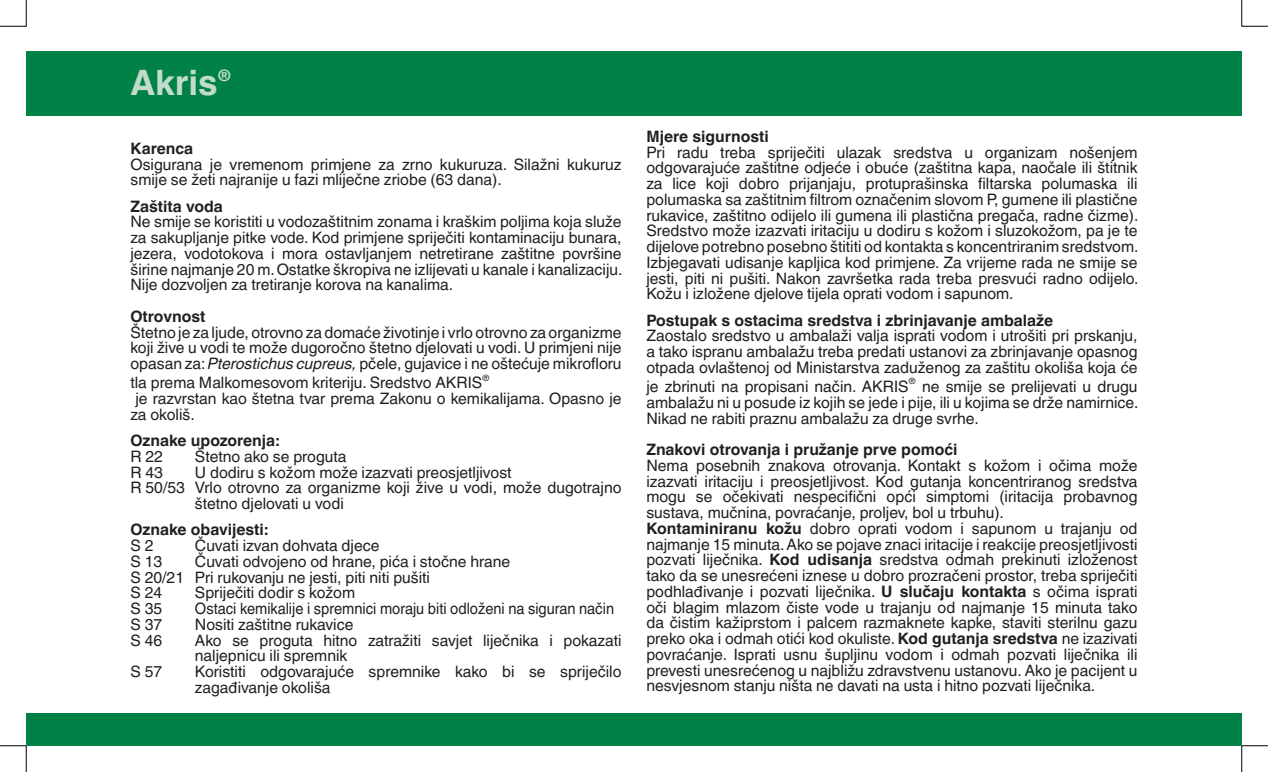
<style>
.page{position:relative;width:1268px;height:772px;background:#fff}
.page>*{position:absolute;margin:0;border:0;box-sizing:border-box;transform-origin:0 0}
.t1{font:700 35px "Helvetica Linotype";color:#c2dccc}
.t2{font:15.75px/15.8px "Helvetica Linotype";color:#231f20}
.t3{font:700 15.75px "Helvetica Linotype";color:#231f20}
.t4{font:15.75px "Helvetica Linotype";color:#231f20;scale:.93 1}
.t5{font:700 15.75px "Helvetica Linotype";color:#c2dccc}
.t6{font:8.58px "Helvetica Linotype";color:#231f20}
.s1{font-style:italic}
.s2{font-weight:700}
</style>
<div class="page">
<div style="left:26px;top:51px;width:1216px;height:65px;background:#008247"></div>
<div style="left:26px;top:713px;width:1216px;height:33px;background:#008247"></div>
<svg style="left:0;top:0;width:27px;height:27px"></svg>
<svg style="left:0;top:745px;width:27px;height:27px"></svg>
<svg style="left:1241px;top:0;width:27px;height:27px"></svg>
<svg style="left:1241px;top:745px;width:27px;height:27px"></svg>
<h1 class="t1" style="left:130px;top:63px;width:89px">Akris</h1>
<p class="t5" style="left:218px;top:67px;width:15px">®</p>
<p class="t3" style="left:130px;top:139px;width:64px">Karenca</p>
<p class="t2" style="left:130px;top:156px;width:493px">Osigurana je vremenom primjene za zrno kukuruza. Silažni kukuruz smije se žeti najranije u fazi mliječne zriobe (63 dana).</p>
<p class="t3" style="left:130px;top:197px;width:94px">Zaštita voda</p>
<p class="t2" style="left:130px;top:214px;width:494px;text-align:justify">Ne smije se koristiti u vodozaštitnim zonama i kraškim poljima koja služe za sakupljanje pitke vode. Kod primjene spriječiti kontaminaciju bunara, jezera, vodotokova i mora ostavljanjem netretirane zaštitne površine širine najmanje 20 m. Ostatke škropiva ne izlijevati u kanale i kanalizaciju.<br>Nije dozvoljen za tretiranje korova na kanalima.</p>
<p class="t3" style="left:130px;top:307px;width:76px">Otrovnost</p>
<p class="t2" style="left:130px;top:324px;width:493px;text-align:justify">Štetno je za ljude, otrovno za domaće životinje i vrlo otrovno za organizme koji žive u vodi te može dugoročno štetno djelovati u vodi. U primjeni nije opasan za: <span class="s1">Pterostichus cupreus,</span> pčele, gujavice i ne oštećuje mikrofloru</p>
<p class="t2" style="left:130px;top:375px;width:353px">tla prema Malkomesovom kriteriju. Sredstvo AKRIS</p>
<p class="t6" style="left:482px;top:373px;width:9px">®</p>
<p class="t2" style="left:130px;top:391px;width:493px;text-indent:5px">je razvrstan kao štetna tvar prema Zakonu o kemikalijama. Opasno je za okoliš.</p>
<p class="t3" style="left:130px;top:431px;width:151px">Oznake upozorenja:</p>
<p class="t2" style="left:130px;top:448px;width:34px">R 22</p>
<p class="t2" style="left:195px;top:448px;width:153px">Štetno ako se proguta</p>
<p class="t2" style="left:130px;top:464px;width:34px">R 43</p>
<p class="t2" style="left:195px;top:464px;width:318px">U dodiru s kožom može izazvati preosjetljivost</p>
<p class="t2" style="left:130px;top:480px;width:493px">R 50/53 Vrlo otrovno za organizme koji žive u vodi, može dugotrajno</p>
<p class="t2" style="left:195px;top:496px;width:150px">štetno djelovati u vodi</p>
<p class="t3" style="left:130px;top:521px;width:139px">Oznake obavijesti:</p>
<p class="t2" style="left:130px;top:538px;width:25px">S 2</p>
<p class="t2" style="left:195px;top:538px;width:186px">Čuvati izvan dohvata djece</p>
<p class="t2" style="left:130px;top:553px;width:33px">S 13</p>
<p class="t2" style="left:130px;top:553px;width:381px;text-indent:64px">Čuvati odvojeno od hrane, pića i stočne hrane<br>S 20/21 Pri rukovanju ne jesti, piti niti pušiti<br>S 24</p>
<p class="t2" style="left:195px;top:585px;width:162px">Spriječiti dodir s kožom</p>
<p class="t2" style="left:130px;top:601px;width:33px">S 35</p>
<p class="t4" style="left:195px;top:599px;width:452px">Ostaci kemikalije i spremnici moraju biti odloženi na siguran način</p>
<p class="t2" style="left:130px;top:616px;width:33px">S 37</p>
<p class="t2" style="left:195px;top:616px;width:160px">Nositi zaštitne rukavice</p>
<p class="t2" style="left:130px;top:632px;width:33px">S 46</p>
<p class="t2" style="left:195px;top:632px;width:428px">Ako se proguta hitno zatražiti savjet liječnika i pokazati naljepnicu ili spremnik</p>
<p class="t2" style="left:130px;top:664px;width:33px">S 57</p>
<p class="t2" style="left:195px;top:664px;width:428px">Koristiti odgovarajuće spremnike kako bi se spriječilo zagađivanje okoliša</p>
<p class="t3" style="left:646px;top:127px;width:124px">Mjere sigurnosti</p>
<p class="t2" style="left:646px;top:144px;width:494px;text-align:justify">Pri radu treba spriječiti ulazak sredstva u organizam nošenjem odgovarajuće zaštitne odjeće i obuće (zaštitna kapa, naočale ili štitnik za lice koji dobro prijanjaju, protuprašinska filtarska polumaska ili polumaska sa zaštitnim filtrom označenim slovom P, gumene ili plastične rukavice, zaštitno odijelo ili gumena ili plastična pregača, radne čizme).<br>Sredstvo može izazvati iritaciju u dodiru s kožom i sluzokožom, pa je te dijelove potrebno posebno štititi od kontakta s koncentriranim sredstvom.<br>Izbjegavati udisanje kapljica kod primjene. Za vrijeme rada ne smije se jesti, piti ni pušiti. Nakon završetka rada treba presvući radno odijelo.<br>Kožu i izložene djelove tijela oprati vodom i sapunom.</p>
<p class="t3" style="left:646px;top:311px;width:408px">Postupak s ostacima sredstva i zbrinjavanje ambalaže</p>
<p class="t2" style="left:646px;top:328px;width:493px;text-align:justify">Zaostalo sredstvo u ambalaži valja isprati vodom i utrošiti pri prskanju, a tako ispranu ambalažu treba predati ustanovi za zbrinjavanje opasnog otpada ovlaštenoj od Ministarstva zaduženog za zaštitu okoliša koja će</p>
<p class="t2" style="left:646px;top:379px;width:264px">je zbrinuti na propisani način. AKRIS</p>
<p class="t6" style="left:908px;top:376px;width:9px">®</p>
<p class="t2" style="left:646px;top:379px;width:494px;text-align:justify;text-indent:276px">ne smije se prelijevati u drugu ambalažu ni u posude iz kojih se jede i pije, ili u kojima se drže namirnice.<br>Nikad ne rabiti praznu ambalažu za druge svrhe.</p>
<p class="t3" style="left:646px;top:440px;width:313px">Znakovi otrovanja i pružanje prve pomoći</p>
<p class="t2" style="left:646px;top:457px;width:493px">Nema posebnih znakova otrovanja. Kontakt s kožom i očima može izazvati iritaciju i preosjetljivost. Kod gutanja koncentriranog sredstva mogu se očekivati nespecifični opći simptomi (iritacija probavnog sustava, mučnina, povraćanje, proljev, bol u trbuhu).<br><span class="s2">Kontaminiranu kožu</span> dobro oprati vodom i sapunom u trajanju od najmanje 15 minuta. Ako se pojave znaci iritacije i reakcije preosjetljivosti pozvati liječnika. <span class="s2">Kod udisanja</span> sredstva odmah prekinuti izloženost tako da se unesrećeni iznese u dobro prozračeni prostor, treba spriječiti podhlađivanje i pozvati liječnika. <span class="s2">U slučaju kontakta</span> s očima isprati oči blagim mlazom čiste vode u trajanju od najmanje 15 minuta tako da čistim kažiprstom i palcem razmaknete kapke, staviti sterilnu gazu preko oka i odmah otići kod okuliste. <span class="s2">Kod gutanja sredstva</span> ne izazivati povraćanje. Isprati usnu šupljinu vodom i odmah pozvati liječnika ili prevesti unesrećenog u najbližu zdravstvenu ustanovu. Ako je pacijent u nesvjesnom stanju ništa ne davati na usta i hitno pozvati liječnika.</p>
</div>
